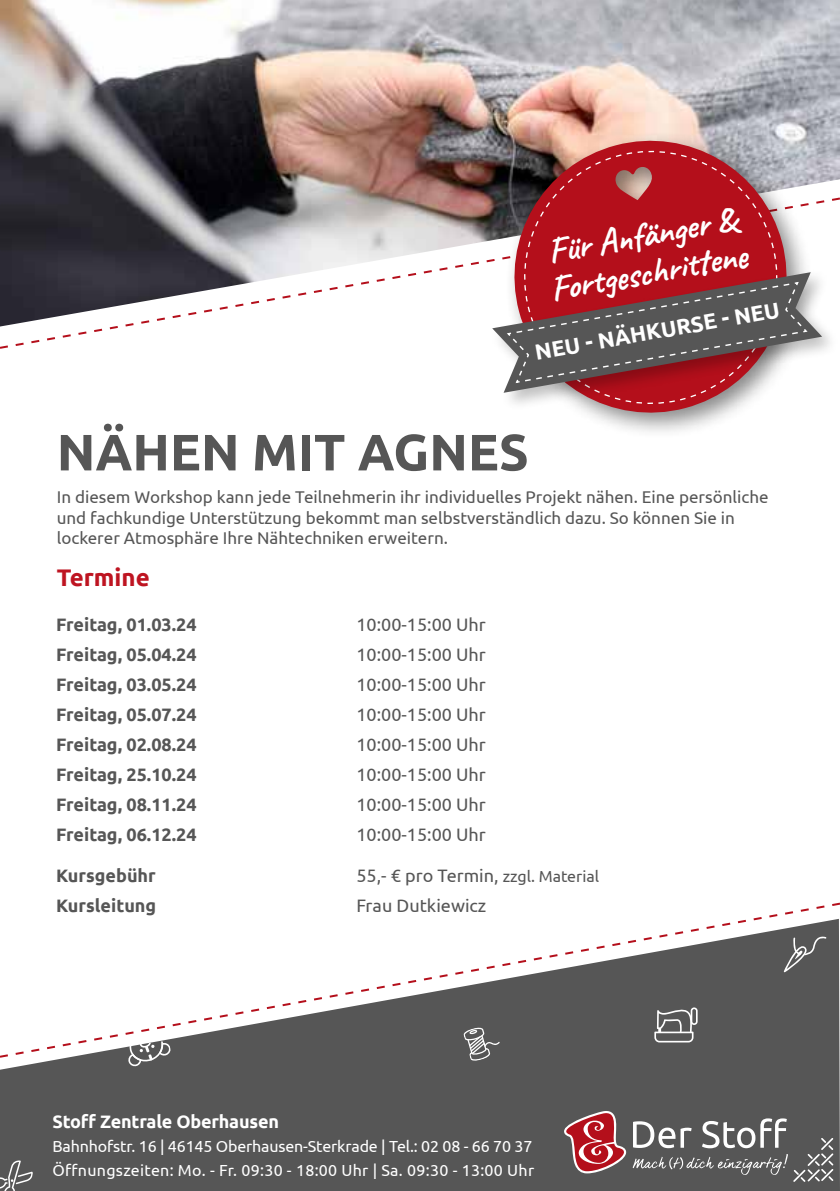
<style>
.page{position:relative;width:840px;height:1191px;background:#fff}
.page>*{position:absolute;margin:0;border:0;box-sizing:border-box;transform-origin:0 0}
.t1{font:700 51.2px "Ubuntu";color:#565656}
.t2{font:700 35.8px/37.4px "Caveat";color:#fff}
.t3{font:700 24px "Ubuntu";color:#be1421}
.t4{font:700 22px "Ubuntu";color:#fff}
.t5{font:18px "Ubuntu";color:#565656}
.t6{font:700 18px "Ubuntu";color:#565656}
.t7{font:700 18px "Ubuntu";letter-spacing:-.01em;color:#fff}
.t8{font:17px/20.4px "Ubuntu";color:#565656}
.t9{font:16px/24px "Ubuntu";letter-spacing:-.01em;color:#fff}
.s1{font-size:16px}
</style>
<div class="page">
<img style="left:0;top:0;width:839px;height:179px">
<svg style="left:0;top:179px;width:839px;height:17px;background:#67595a"></svg>
<svg style="left:0;top:196px;width:839px;height:153px"></svg>
<svg style="left:0;top:918px;width:839px;height:273px;fill:#565656"></svg>
<svg style="left:127px;top:1040px;width:44px;height:27px"></svg>
<svg style="left:783px;top:936px;width:43px;height:36px;background:#6b6b6b"></svg>
<svg style="left:0;top:1160px;width:34px;height:31px"></svg>
<svg style="left:553px;top:1110px;width:279px;height:72px;background:#766768"></svg>
<svg style="left:462px;top:1027px;width:37px;height:34px"></svg>
<svg style="left:654px;top:1007px;width:43px;height:35px;background:#7e7e7e"></svg>
<div style="left:503px;top:130px;width:309px;height:309px;background:#000;opacity:.47"></div>
<svg style="left:499px;top:126px;width:301px;height:301px"></svg>
<div style="left:489px;top:268px;width:350px;height:144px;background:#fff"></div>
<svg style="left:492px;top:141px;width:329px;height:273px;background:#a3585e"></svg>
<h2 class="t2" style="left:540px;top:234px;width:200px;rotate:-10deg">Für Anfänger &amp;<br>Fortgeschrittene</h2>
<p class="t4" style="left:532px;top:339px;width:249px;rotate:-10deg">NEU - NÄHKURSE - NEU</p>
<h1 class="t1" style="left:57px;top:421px;width:473px">NÄHEN MIT AGNES</h1>
<p class="t8" style="left:57px;top:486px;width:713px">In diesem Workshop kann jede Teilnehmerin ihr individuelles Projekt nähen. Eine persönliche und fachkundige Unterstützung bekommt man selbstverständlich dazu. So können Sie in lockerer Atmosphäre Ihre Nähtechniken erweitern.</p>
<h3 class="t3" style="left:57px;top:562px;width:94px">Termine</h3>
<p class="t6" style="left:56px;top:614px;width:142px">Freitag, 01.03.24</p>
<p class="t5" style="left:356px;top:614px;width:131px">10:00-15:00 Uhr</p>
<p class="t6" style="left:56px;top:644px;width:142px">Freitag, 05.04.24</p>
<p class="t5" style="left:356px;top:644px;width:131px">10:00-15:00 Uhr</p>
<p class="t6" style="left:56px;top:673px;width:142px">Freitag, 03.05.24</p>
<p class="t5" style="left:356px;top:673px;width:131px">10:00-15:00 Uhr</p>
<p class="t6" style="left:56px;top:703px;width:142px">Freitag, 05.07.24</p>
<p class="t5" style="left:356px;top:703px;width:131px">10:00-15:00 Uhr</p>
<p class="t6" style="left:56px;top:733px;width:142px">Freitag, 02.08.24</p>
<p class="t5" style="left:356px;top:733px;width:131px">10:00-15:00 Uhr</p>
<p class="t6" style="left:56px;top:763px;width:142px">Freitag, 25.10.24</p>
<p class="t5" style="left:356px;top:763px;width:131px">10:00-15:00 Uhr</p>
<p class="t6" style="left:56px;top:793px;width:142px">Freitag, 08.11.24</p>
<p class="t5" style="left:356px;top:793px;width:131px">10:00-15:00 Uhr</p>
<p class="t6" style="left:56px;top:823px;width:142px">Freitag, 06.12.24</p>
<p class="t5" style="left:356px;top:823px;width:131px">10:00-15:00 Uhr</p>
<p class="t6" style="left:56px;top:865px;width:101px">Kursgebühr</p>
<p class="t5" style="left:356px;top:865px;width:244px">55,- € pro Termin, <span class="s1">zzgl. Material</span></p>
<p class="t6" style="left:56px;top:895px;width:101px">Kursleitung</p>
<p class="t5" style="left:356px;top:895px;width:131px">Frau Dutkiewicz</p>
<p class="t7" style="left:52px;top:1110px;width:228px">Stoff Zentrale Oberhausen</p>
<p class="t9" style="left:52px;top:1133px;width:483px">Bahnhofstr. 16 | 46145 Oberhausen-Sterkrade | Tel.: 02 08 - 66 70 37<br>Öffnungszeiten: Mo. - Fr. 09:30 - 18:00 Uhr | Sa. 09:30 - 13:00 Uhr</p>
</div>
